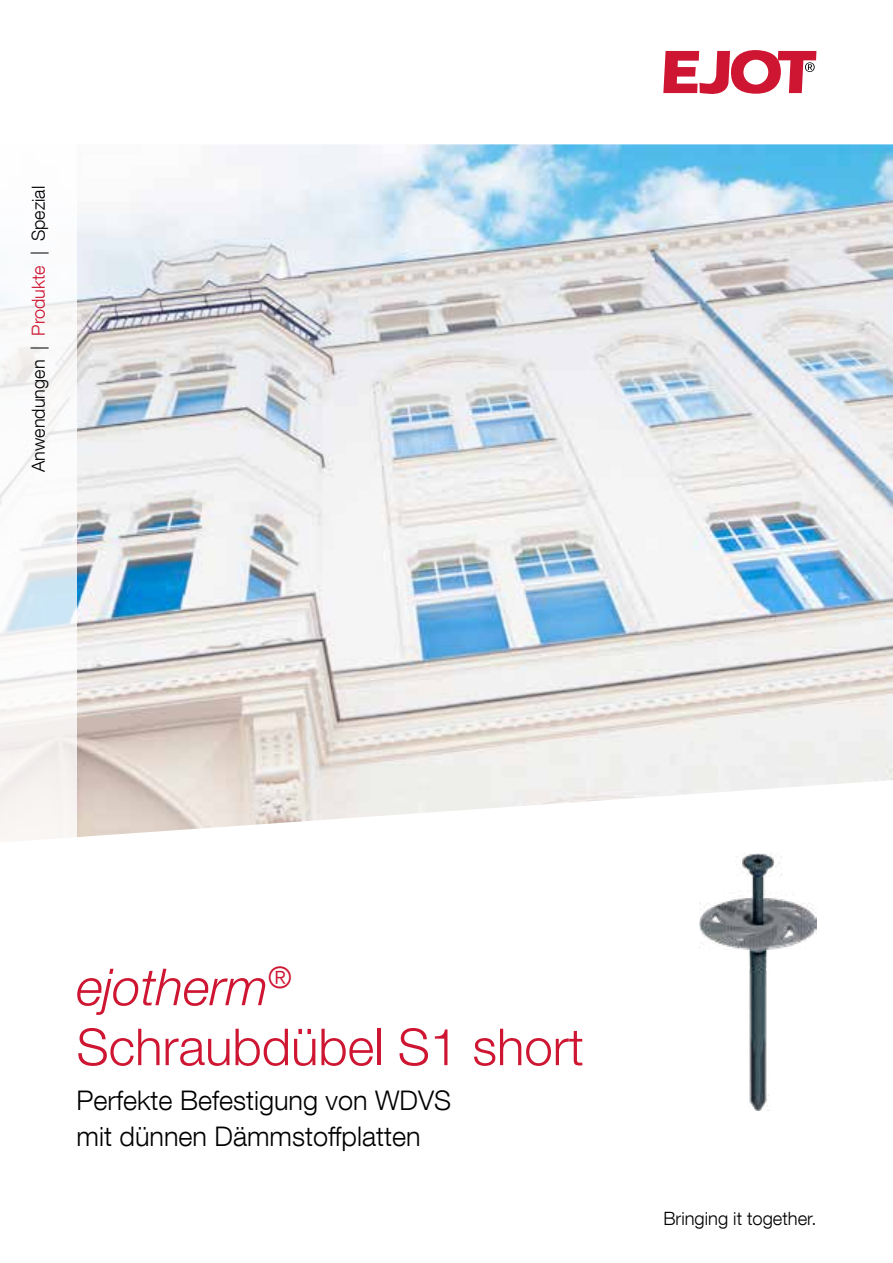
<style>
.page{position:relative;width:893px;height:1263px;background:#fff}
.page>*{position:absolute;margin:0;border:0;box-sizing:border-box;transform-origin:0 0}
.t1{font:300 51px/60px "Helvetica Neue LT Com";color:#ce1531}
.t2{font:300 27px/36px "Helvetica Neue LT Com";color:#000}
.t3{font:300 18.3px "Helvetica Neue LT Com";color:#000}
.t4{font:300 18px "Helvetica Neue LT Com";color:#000}
.s1{color:#ce1531}
.s2{font-style:italic}
</style>
<div class="page">
<svg style="left:663px;top:50px;width:153px;height:44px"></svg>
<img style="left:77px;top:144px;width:816px;height:693px">
<img style="left:699px;top:854px;width:118px;height:256px">
<p class="t4" style="left:27px;top:472px;width:287px;rotate:-90deg">Anwendungen | <span class="s1">Produkte</span> | Spezial</p>
<h1 class="t1" style="left:77px;top:956px;width:509px"><span class="s2">ejotherm</span><sup>®<br></sup>Schraubdübel S1 short</h1>
<p class="t2" style="left:77px;top:1082px;width:376px">Perfekte Befestigung von WDVS mit dünnen Dämmstoffplatten</p>
<p class="t3" style="left:663px;top:1207px;width:155px">Bringing it together.</p>
</div>
